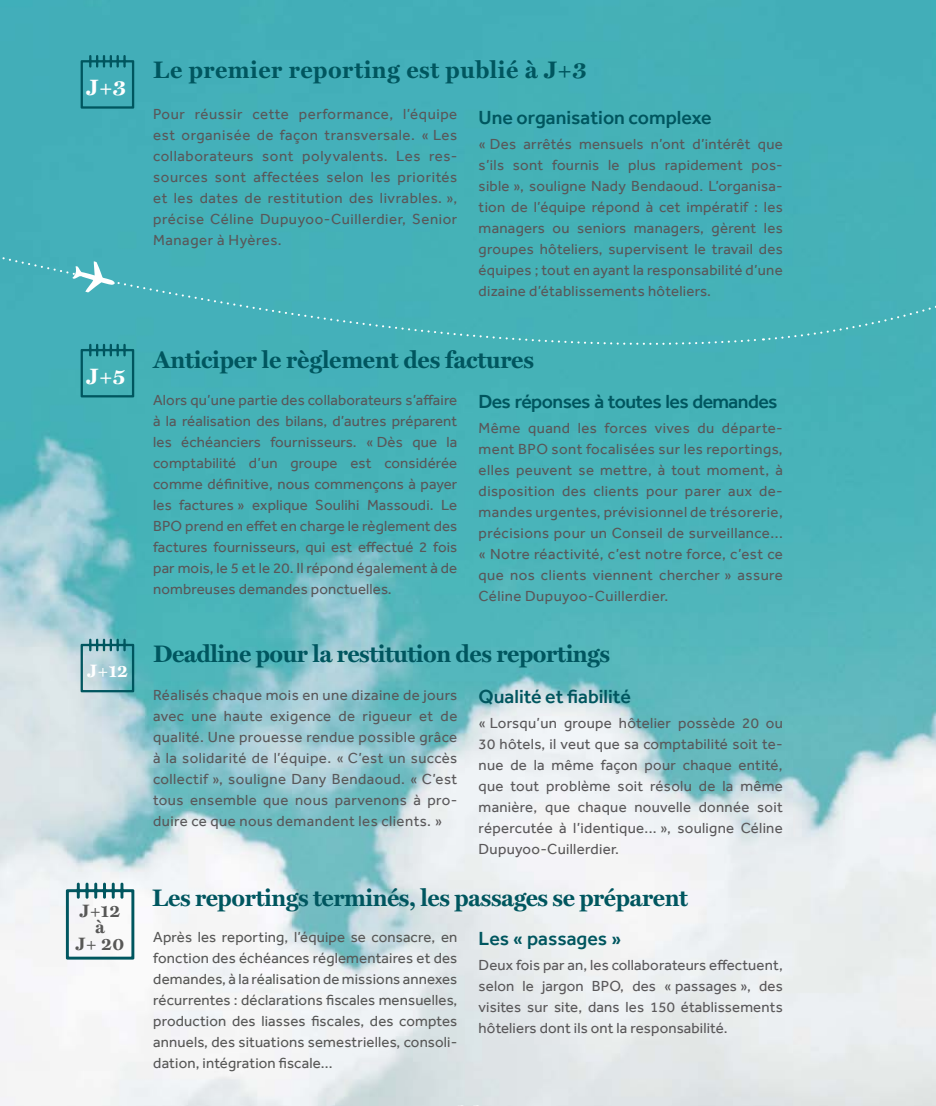
<style>
.page{position:relative;width:936px;height:1106px;background:#fff}
.page>*{position:absolute;margin:0;border:0;box-sizing:border-box;transform-origin:0 0}
.t1{font:700 24px "Miller Text";letter-spacing:-.02em;color:#00565f}
.t2{font:700 24px "Miller Text";letter-spacing:.02em;color:#00565f}
.t3{font:700 22.35px "Miller Text";color:#fff}
.t4{font:500 19.5px "Effra";color:#00565f}
.t5{font:500 19.5px "Effra";letter-spacing:-.03em;color:#00565f}
.t6{font:700 18px/16.5px "Miller Text";color:#575756;text-align:center}
.t7{font:700 18px "Miller Text";color:#fff}
.t8{font:15px/21px "Effra";letter-spacing:.02em;color:#595759;text-align:justify}
.t9{font:15px/21px "Effra";letter-spacing:.01em;color:#575756;text-align:justify}
</style>
<div class="page">
<img style="left:0;top:0;width:935px;height:1106px">
<div style="left:0;top:185px;width:762px;height:187px;background:#44b0b9"></div>
<div style="left:767px;top:0;width:168px;height:341px;background:#45b0b8"></div>
<svg style="left:81px;top:55px;width:53px;height:54px;background:#359ca6"></svg>
<svg style="left:66px;top:882px;width:68px;height:77px"></svg>
<svg style="left:81px;top:344px;width:53px;height:53px;background:#379fa5"></svg>
<svg style="left:81px;top:638px;width:53px;height:54px;background:#81b5be"></svg>
<h2 class="t3" style="left:86px;top:70px;width:41px">J+3</h2>
<h2 class="t3" style="left:86px;top:358px;width:41px">J+5</h2>
<p class="t7" style="left:87px;top:656px;width:42px">J+12</p>
<p class="t6" style="left:76px;top:901px;width:50px">J+12 à<br>J+ 20</p>
<h1 class="t2" style="left:153px;top:51px;width:435px">Le premier reporting est publié à J+3</h1>
<p class="t8" style="left:153px;top:103px;width:306px">Pour réussir cette performance, l’équipe est organisée de façon transversale. « Les collaborateurs sont polyvalents. Les res&shy;sources sont affectées selon les priorités et les dates de restitution des livrables. », précise Céline Dupuyoo-Cuillerdier, Senior Manager à Hyères.</p>
<h3 class="t4" style="left:478px;top:106px;width:234px">Une organisation complexe</h3>
<p class="t8" style="left:478px;top:133px;width:306px">« Des arrêtés mensuels n’ont d’intérêt que s’ils sont fournis le plus rapidement pos&shy;sible », souligne Nady Bendaoud. L’organisa&shy;tion de l’équipe répond à cet impératif : les managers ou seniors managers, gèrent les groupes hôteliers, supervisent le travail des équipes ; tout en ayant la responsabilité d’une dizaine d’établissements hôteliers.</p>
<h1 class="t1" style="left:153px;top:340px;width:382px">Anticiper le règlement des factures</h1>
<p class="t8" style="left:153px;top:389px;width:306px">Alors qu’une partie des collaborateurs s’affaire à la réalisation des bilans, d’autres préparent les échéanciers fournisseurs. « Dès que la comptabilité d’un groupe est considérée comme définitive, nous commençons à payer les factures » explique Soulihi Massoudi. Le BPO prend en effet en charge le règlement des factures fournisseurs, qui est effectué 2 fois par mois, le 5 et le 20. Il répond également à de nombreuses demandes ponctuelles.</p>
<h3 class="t5" style="left:478px;top:390px;width:300px">Des réponses à toutes les demandes</h3>
<p class="t8" style="left:478px;top:417px;width:306px">Même quand les forces vives du départe&shy;ment BPO sont focalisées sur les reportings, elles peuvent se mettre, à tout moment, à disposition des clients pour parer aux de&shy;mandes urgentes, prévisionnel de trésorerie, précisions pour un Conseil de surveillance... « Notre réactivité, c’est notre force, c’est ce que nos clients viennent chercher » assure Céline Dupuyoo-Cuillerdier.</p>
<h1 class="t1" style="left:153px;top:635px;width:458px">Deadline pour la restitution des reportings</h1>
<p class="t8" style="left:153px;top:684px;width:306px">Réalisés chaque mois en une dizaine de jours avec une haute exigence de rigueur et de qualité. Une prouesse rendue possible grâce à la solidarité de l’équipe. « C’est un succès collectif », souligne Dany Bendaoud. « C’est tous ensemble que nous parvenons à pro&shy;duire ce que nous demandent les clients. »</p>
<h3 class="t4" style="left:478px;top:685px;width:154px">Qualité et fiabilité</h3>
<p class="t8" style="left:478px;top:712px;width:306px">« Lorsqu’un groupe hôtelier possède 20 ou 30 hôtels, il veut que sa comptabilité soit te&shy;nue de la même façon pour chaque entité, que tout problème soit résolu de la même manière, que chaque nouvelle donnée soit répercutée à l’identique... », souligne Céline Dupuyoo-Cuillerdier.</p>
<h1 class="t1" style="left:152px;top:878px;width:537px">Les reportings terminés, les passages se préparent</h1>
<p class="t9" style="left:153px;top:926px;width:305px">Après les reporting, l’équipe se consacre, en fonction des échéances réglementaires et des demandes, à la réalisation de missions annexes récurrentes : déclarations fiscales mensuelles, production des liasses fiscales, des comptes annuels, des situations semestrielles, consoli&shy;dation, intégration fiscale...</p>
<h3 class="t4" style="left:478px;top:926px;width:144px">Les « passages »</h3>
<p class="t8" style="left:478px;top:954px;width:306px">Deux fois par an, les collaborateurs effectuent, selon le jargon BPO, des « passages », des visites sur site, dans les 150 établissements hôteliers dont ils ont la responsabilité.</p>
</div>
